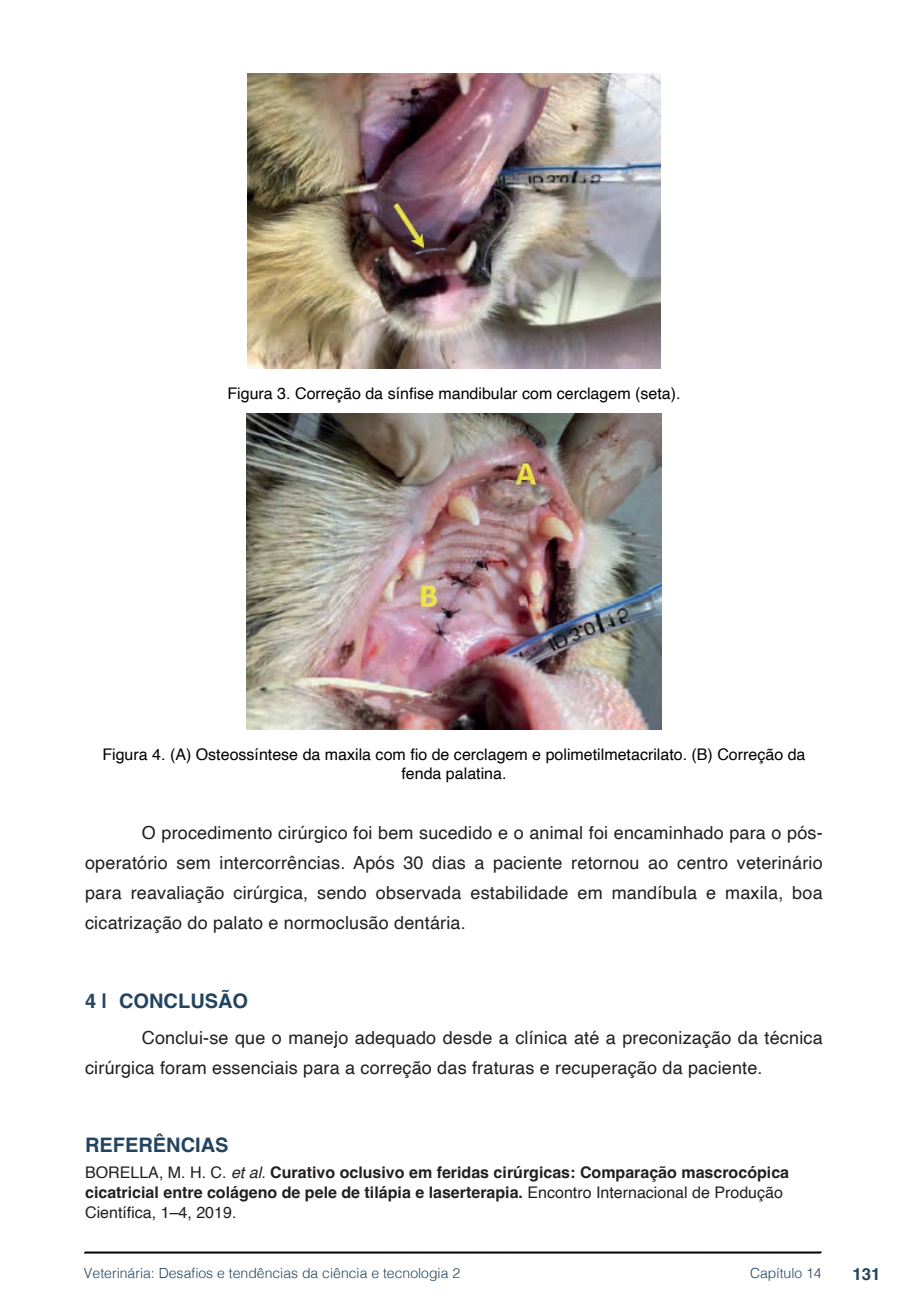
<style>
.page{position:relative;width:908px;height:1304px;background:#fff}
.page>*{position:absolute;margin:0;border:0;box-sizing:border-box;transform-origin:0 0}
.t1{font:700 20px "Helvetica";color:#23445f}
.t2{font:18px/30px "Helvetica";letter-spacing:.01em;color:#231f20;text-align:justify}
.t3{font:700 16.8px "Helvetica";color:#23445f}
.t4{font:700 16px/20px "Helvetica";color:#231f20}
.t5{font:16px/19.2px "Helvetica";color:#000;text-align:center}
.t6{font:300 14px "Helvetica";color:#23445f}
.s1{font-weight:400}
.s2{font-weight:400;font-style:italic}
</style>
<div class="page">
<svg style="left:84px;top:1251px;width:737px;height:3px;background:#515151"></svg>
<img style="left:247px;top:74px;width:413px;height:294px">
<img style="left:246px;top:413px;width:415px;height:316px">
<p class="t5" style="left:227px;top:384px;width:454px">Figura 3. Correção da sínfise mandibular com cerclagem (seta).</p>
<p class="t5" style="left:102px;top:745px;width:704px">Figura 4. (A) Osteossíntese da maxila com fio de cerclagem e polimetilmetacrilato. (B) Correção da fenda palatina.</p>
<p class="t2" style="left:85px;top:818px;width:738px;text-indent:57px">O procedimento cirúrgico foi bem sucedido e o animal foi encaminhado para o pós&shy;operatório sem intercorrências. Após 30 dias a paciente retornou ao centro veterinário para reavaliação cirúrgica, sendo observada estabilidade em mandíbula e maxila, boa cicatrização do palato e normoclusão dentária.</p>
<p class="t1" style="left:85px;top:989px;width:164px">4 | CONCLUSÃO</p>
<p class="t2" style="left:85px;top:1023px;width:738px;text-indent:57px">Conclui-se que o manejo adequado desde a clínica até a preconização da técnica cirúrgica foram essenciais para a correção das fraturas e recuperação da paciente.</p>
<p class="t1" style="left:85px;top:1133px;width:145px">REFERÊNCIAS</p>
<p class="t4" style="left:85px;top:1164px;width:705px"><span class="s1">BORELLA, M. H. C.</span> <span class="s2">et al</span><span class="s1">.</span> Curativo oclusivo em feridas cirúrgicas: Comparação mascrocópica cicatricial entre colágeno de pele de tilápia e laserterapia. <span class="s1">Encontro Internacional de Produção<br>Científica, 1–4, 2019.</span></p>
<p class="t6" style="left:84px;top:1261px;width:377px">Veterinária: Desafios e tendências da ciência e tecnologia 2</p>
<p class="t6" style="left:749px;top:1261px;width:73px">Capítulo 14</p>
<p class="t3" style="left:851px;top:1264px;width:30px">131</p>
</div>
